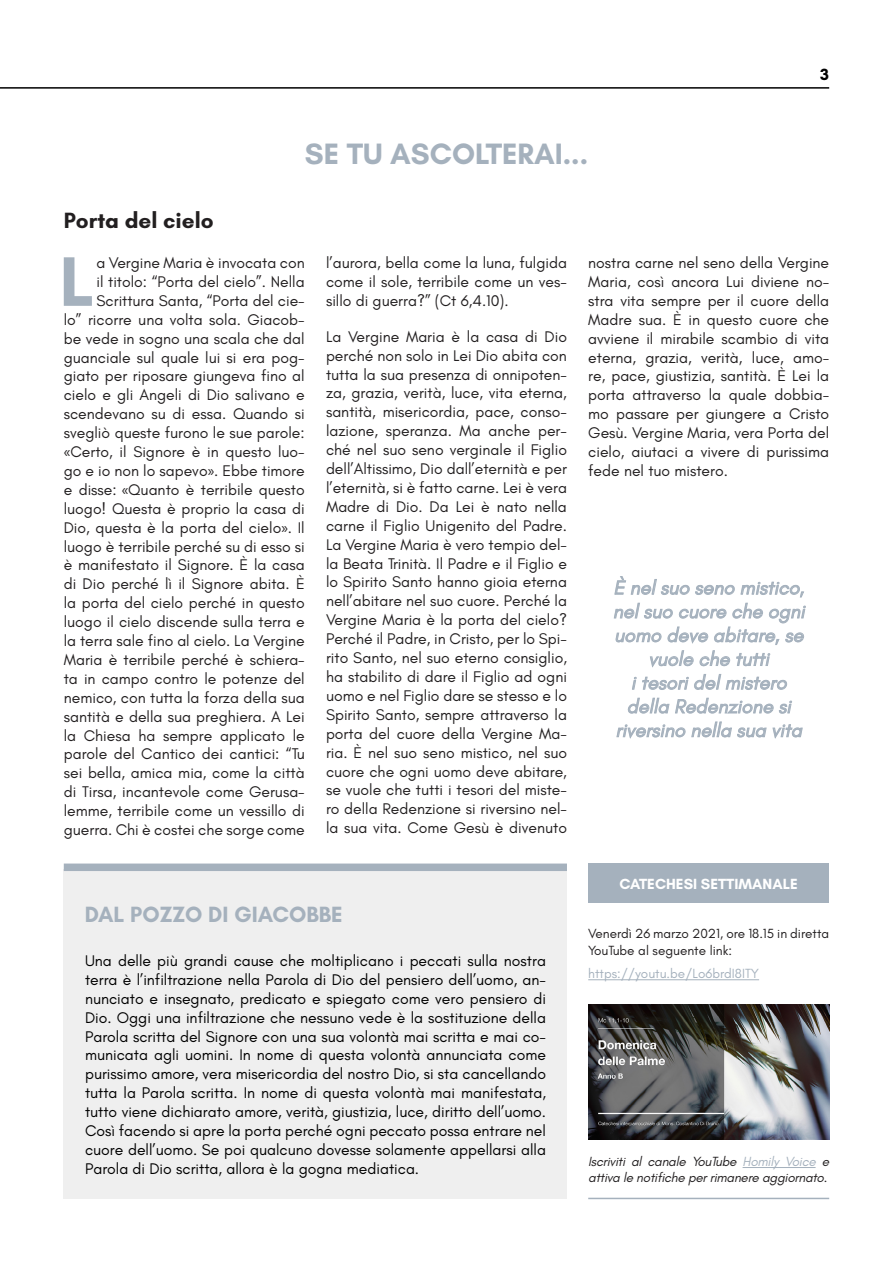
<style>
.page{position:relative;width:893px;height:1263px;background:#fff}
.page>*{position:absolute;margin:0;border:0;box-sizing:border-box;transform-origin:0 0}
.t1{font:700 71.4px "Glacial Indifference";color:#a5b1bd}
.t2{font:700 30px "Glacial Indifference";color:#a5b1bd}
.t3{font:700 22.5px "Glacial Indifference";color:#a5b1bd}
.t4{font:700 22.5px "Glacial Indifference";color:#221f20}
.t5{font:italic 19.8px/23.7px "Glacial Indifference";color:#a5b1bd;text-align:center}
.t6{font:700 16.5px "Glacial Indifference";color:#000}
.t7{font:15.75px/18.9px "Glacial Indifference";color:#221f20;text-align:justify}
.t8{font:15.75px/18.9px "Glacial Indifference";color:#000;text-align:justify}
.t9{font:700 15px "Glacial Indifference";color:#fff}
.t10{font:italic 13.5px/16.2px "Glacial Indifference";letter-spacing:-.02em;color:#221f20}
.t11{font:13.5px/16.2px "Glacial Indifference";color:#221f20}
.t12{font:13.5px "Glacial Indifference";color:#a5b1bd}
.s1{font-family:"Myriad Pro"}
.s2{color:#a5b1bd}
</style>
<div class="page">
<hr style="left:0;top:87px;width:829px;height:2px;background:#000">
<div style="left:64px;top:869px;width:503px;height:330px;background:#efefef"></div>
<div style="left:64px;top:863px;width:503px;height:8px;background:#a5b1bd"></div>
<div style="left:588px;top:863px;width:241px;height:40px;background:#a5b1bd"></div>
<hr style="left:588px;top:979px;width:171px;height:1px;background:#a5b1bd">
<img style="left:588px;top:1005px;width:241px;height:135px">
<hr style="left:743px;top:1167px;width:73px;height:1px;background:#a5b1bd">
<hr style="left:588px;top:1198px;width:241px;height:1px;background:#a5b1bd">
<svg style="left:614px;top:576px;width:192px;height:91px"></svg>
<svg style="left:627px;top:674px;width:165px;height:40px"></svg>
<svg style="left:616px;top:721px;width:187px;height:18px"></svg>
<h2 class="t2" style="left:305px;top:135px;width:285px">SE TU ASCOLTERAI...</h2>
<p class="t6" style="left:820px;top:65px;width:10px">3</p>
<h3 class="t4" style="left:64px;top:206px;width:151px">Porta del cielo</h3>
<h1 class="t1" style="left:59px;top:237px;width:36px">L</h1>
<p class="t7" style="left:64px;top:253px;width:242px;text-align:right">a Vergine Maria è invocata con<br>il titolo: “Porta del cielo”. Nella Scrittura Santa, “Porta del cie-<br>lo” ricorre una volta sola. Giacob&shy;be vede in sogno una scala che dal guanciale sul quale lui si era pog&shy;giato per riposare giungeva fino al cielo e gli Angeli di Dio salivano e scendevano su di essa. Quando si svegliò queste furono le sue parole: <span class="s1">«</span>Certo, il Signore è in questo luo&shy;go e io non lo sapevo<span class="s1">»</span>. Ebbe timore e disse: <span class="s1">«</span>Quanto è terribile questo luogo! Questa è proprio la casa di Dio, questa è la porta del cielo<span class="s1">»</span>. Il luogo è terribile perché su di esso si è manifestato il Signore. È la casa di Dio perché lì il Signore abita. È la porta del cielo perché in questo luogo il cielo discende sulla terra e la terra sale fino al cielo. La Vergine Maria è terribile perché è schiera&shy;ta in campo contro le potenze del nemico, con tutta la forza della sua santità e della sua preghiera. A Lei la Chiesa ha sempre applicato le parole del Cantico dei cantici: “Tu sei bella, amica mia, come la città di Tirsa, incantevole come Gerusa&shy;lemme, terribile come un vessillo di guerra. Chi è costei che sorge come</p>
<p class="t7" style="left:326px;top:253px;width:242px">l’aurora, bella come la luna, fulgida come il sole, terribile come un ves&shy;sillo di guerra?” (Ct 6,4.10).</p>
<p class="t7" style="left:326px;top:327px;width:242px">La Vergine Maria è la casa di Dio perché non solo in Lei Dio abita con tutta la sua presenza di onnipoten&shy;za, grazia, verità, luce, vita eterna, santità, misericordia, pace, conso&shy;lazione, speranza. Ma anche per&shy;ché nel suo seno verginale il Figlio dell’Altissimo, Dio dall’eternità e per l’eternità, si è fatto carne. Lei è vera Madre di Dio. Da Lei è nato nella carne il Figlio Unigenito del Padre.<br>La Vergine Maria è vero tempio del&shy;la Beata Trinità. Il Padre e il Figlio e lo Spirito Santo hanno gioia eterna nell’abitare nel suo cuore. Perché la Vergine Maria è la porta del cielo?<br>Perché il Padre, in Cristo, per lo Spi&shy;rito Santo, nel suo eterno consiglio, ha stabilito di dare il Figlio ad ogni uomo e nel Figlio dare se stesso e lo Spirito Santo, sempre attraverso la porta del cuore della Vergine Ma&shy;ria. È nel suo seno mistico, nel suo cuore che ogni uomo deve abitare, se vuole che tutti i tesori del miste&shy;ro della Redenzione si riversino nel&shy;la sua vita. Come Gesù è divenuto</p>
<h3 class="t3" style="left:85px;top:900px;width:260px">DAL POZZO DI GIACOBBE</h3>
<p class="t8" style="left:85px;top:951px;width:462px">Una delle più grandi cause che moltiplicano i peccati sulla nostra terra è l’infiltrazione nella Parola di Dio del pensiero dell’uomo, an&shy;nunciato e insegnato, predicato e spiegato come vero pensiero di Dio. Oggi una infiltrazione che nessuno vede è la sostituzione della Parola scritta del Signore con una sua volontà mai scritta e mai co&shy;municata agli uomini. In nome di questa volontà annunciata come purissimo amore, vera misericordia del nostro Dio, si sta cancellando tutta la Parola scritta. In nome di questa volontà mai manifestata, tutto viene dichiarato amore, verità, giustizia, luce, diritto dell’uomo.<br>Così facendo si apre la porta perché ogni peccato possa entrare nel cuore dell’uomo. Se poi qualcuno dovesse solamente appellarsi alla Parola di Dio scritta, allora è la gogna mediatica.</p>
<p class="t7" style="left:588px;top:253px;width:242px">nostra carne nel seno della Vergine Maria, così ancora Lui diviene no&shy;stra vita sempre per il cuore della Madre sua. È in questo cuore che avviene il mirabile scambio di vita eterna, grazia, verità, luce, amo&shy;re, pace, giustizia, santità. È Lei la porta attraverso la quale dobbia&shy;mo passare per giungere a Cristo Gesù. Vergine Maria, vera Porta del cielo, aiutaci a vivere di purissima fede nel tuo mistero.</p>
<p class="t5" style="left:613px;top:576px;width:193px">È nel suo seno mistico, nel suo cuore che ogni uomo deve abitare, se vuole che tutti<br>i tesori del mistero della Redenzione si riversino nella sua vita</p>
<p class="t9" style="left:620px;top:874px;width:180px">CATECHESI SETTIMANALE</p>
<p class="t11" style="left:588px;top:926px;width:242px">Venerdì 26 marzo 2021, ore 18.15 in diretta<br>YouTube al seguente link:</p>
<p class="t12" style="left:588px;top:966px;width:172px">https://youtu.be/Lo6brdI8ITY</p>
<p class="t10" style="left:588px;top:1154px;width:242px">Iscriviti al canale YouTube <span class="s2">Homily Voice</span> e attiva le notifiche per rimanere aggiornato.</p>
</div>
